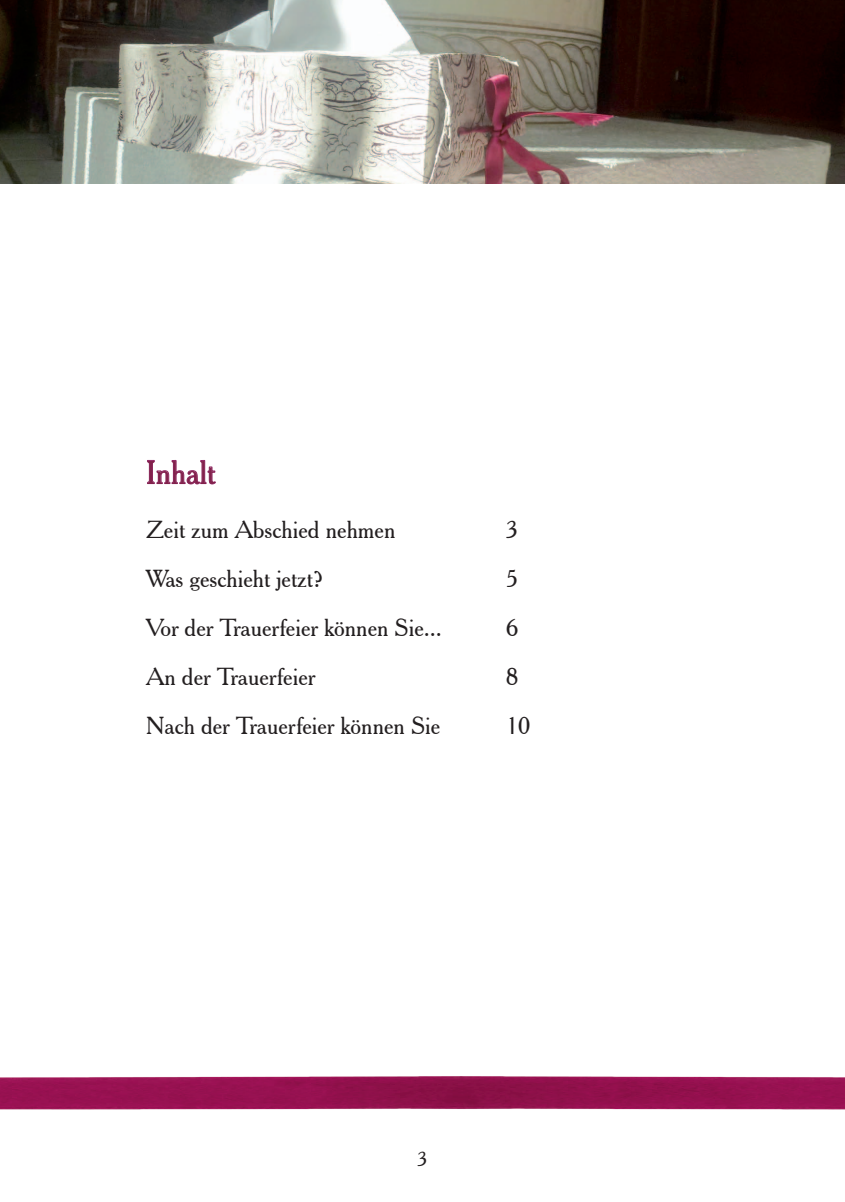
<style>
.page{position:relative;width:845px;height:1202px;background:#fff}
.page>*{position:absolute;margin:0;border:0;box-sizing:border-box;transform-origin:0 0}
.t1{font:32px "Cheltenham BT";color:#82214c}
.t2{font:24px "Cheltenham BT";color:#231f20}
.t3{font:20px "Cheltenham BT";color:#231f20}
</style>
<div class="page">
<img style="left:0;top:1076px;width:845px;height:34px">
<svg style="left:147px;top:460px;width:69px;height:25px"></svg>
<img style="left:0;top:0;width:845px;height:183px">
<p class="t1" style="left:146px;top:453px;width:71px">Inhalt</p>
<p class="t2" style="left:146px;top:515px;width:251px">Zeit zum Abschied nehmen</p>
<p class="t2" style="left:506px;top:515px;width:14px">3</p>
<p class="t2" style="left:146px;top:564px;width:179px">Was geschieht jetzt?</p>
<p class="t2" style="left:506px;top:564px;width:14px">5</p>
<p class="t2" style="left:146px;top:613px;width:297px">Vor der Trauerfeier können Sie...</p>
<p class="t2" style="left:506px;top:613px;width:14px">6</p>
<p class="t2" style="left:146px;top:662px;width:171px">An der Trauerfeier</p>
<p class="t2" style="left:506px;top:662px;width:14px">8</p>
<p class="t2" style="left:146px;top:711px;width:296px">Nach der Trauerfeier können Sie</p>
<p class="t2" style="left:506px;top:711px;width:26px">10</p>
<p class="t3" style="left:417px;top:1147px;width:12px">3</p>
</div>
